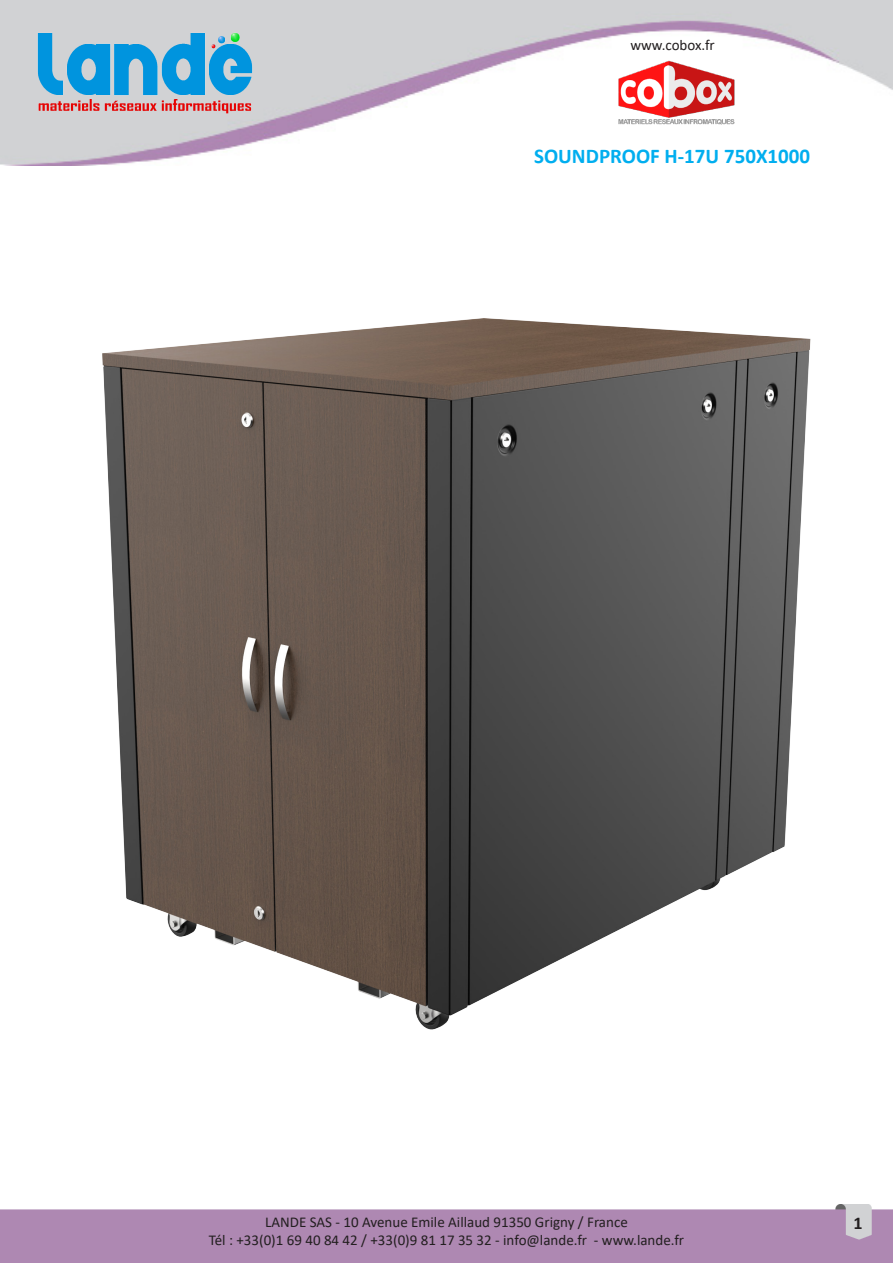
<style>
.page{position:relative;width:893px;height:1263px;background:#fff}
.page>*{position:absolute;margin:0;border:0;box-sizing:border-box;transform-origin:0 0}
.t1{font:700 21px "Calibri";color:#00aeef}
.t2{font:700 18px "Calibri";color:#231f20}
.t3{font:15px/18px "Calibri";color:#231f20;text-align:center}
</style>
<div class="page">
<img style="left:0;top:1204px;width:893px;height:59px">
<img style="left:0;top:0;width:893px;height:165px">
<img style="left:34px;top:30px;width:221px;height:87px">
<img style="left:616px;top:58px;width:121px;height:69px">
<img style="left:102px;top:318px;width:709px;height:712px">
<p class="t3" style="left:630px;top:36px;width:86px">www.cobox.fr</p>
<h1 class="t1" style="left:534px;top:141px;width:278px">SOUNDPROOF H-17U 750X1000</h1>
<p class="t3" style="left:209px;top:1212px;width:477px">LANDE SAS - 10 Avenue Emile Aillaud 91350 Grigny / France<br>Tél : +33(0)1 69 40 84 42 / +33(0)9 81 17 35 32 - info@lande.fr - www.lande.fr</p>
<p class="t2" style="left:854px;top:1210px;width:11px">1</p>
</div>
